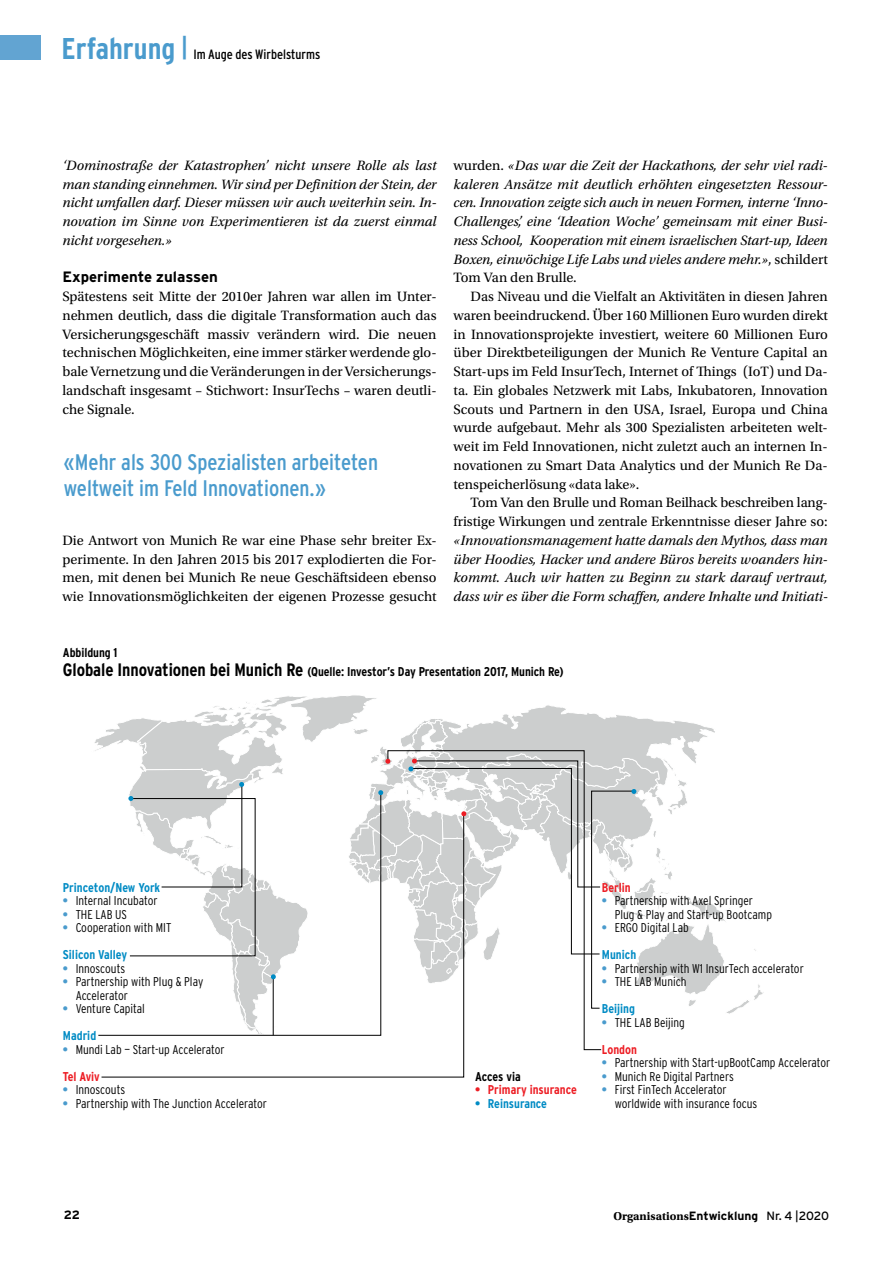
<style>
.page{position:relative;width:893px;height:1263px;background:#fff}
.page>*{position:absolute;margin:0;border:0;box-sizing:border-box;transform-origin:0 0}
.t1{font:condensed 22.5px/25.5px "Interstate";color:#4a9bcd}
.t2{font:700 15px "Interstate";color:#000}
.t3{font:14.25px/18.8px "Utopia Std";color:#000;text-align:justify}
.t4{font:italic 14.25px/18.8px "Utopia Std";color:#000;text-align:justify}
.t5{font:condensed 13.5px "Interstate";color:#000}
.t6{font:300 condensed 12.75px/27px "Interstate";color:#000}
.t7{font:700 condensed 12.75px/18.8px "Interstate";letter-spacing:-.005em;color:#000}
.t8{font:700 condensed 12.75px "Interstate";color:#008bc4}
.t9{font:700 condensed 12.75px "Interstate";color:#ed1d24}
.t10{font:700 12px "Utopia Std";color:#000}
.t11{font:700 12px "Interstate";color:#000}
.s1{font-weight:700;font-size:30px;color:#4a9bcd}
.s2{font-style:normal}
.s3{font-size:18px}
.s4{font-weight:700;color:#4a9bcd}
.s5{font-weight:700;color:#008bc4}
.s6{font-weight:700;color:#ed1d24}
.s7{font-family:"Interstate"}
.s8{font-family:"Interstate";font-weight:400}
</style>
<div class="page">
<div style="left:0;top:36px;width:41px;height:24px;background:#62a4d2"></div>
<svg style="left:101px;top:1035px;width:363px;height:42px"></svg>
<svg style="left:387px;top:1035px;width:215px;height:15px"></svg>
<svg style="left:94px;top:695px;width:670px;height:340px"></svg>
<p class="t5" style="left:62px;top:48px;width:260px"><span class="s1">Erfahrung</span> <sup>|</sup> Im Auge des Wirbelsturms</p>
<p class="t4" style="left:62px;top:156px;width:376px">‘Dominostraße der Katastrophen’ nicht unsere Rolle als last man standing einnehmen. Wir sind per Definition der Stein, der nicht umfallen darf. Dieser müssen wir auch weiterhin sein. In&shy;novation im Sinne von Experimentieren ist da zuerst einmal nicht vorgesehen.»</p>
<p class="t2" style="left:62px;top:269px;width:157px">Experimente zulassen</p>
<p class="t3" style="left:62px;top:288px;width:376px">Spätestens seit Mitte der 2010er Jahren war allen im Unter&shy;nehmen deutlich, dass die digitale Transformation auch das Versicherungsgeschäft massiv verändern wird. Die neuen technischen Möglichkeiten, eine immer stärker werdende glo&shy;bale Vernetzung und die Veränderungen in der Versicherungs&shy;landschaft insgesamt – Stichwort: InsurTechs – waren deutli&shy;che Signale.</p>
<h1 class="t1" style="left:64px;top:450px;width:316px">«Mehr als 300 Spezialisten arbeiteten weltweit im Feld Innovationen.»</h1>
<p class="t3" style="left:62px;top:531px;width:376px">Die Antwort von Munich Re war eine Phase sehr breiter Ex&shy;perimente. In den Jahren 2015 bis 2017 explodierten die For&shy;men, mit denen bei Munich Re neue Geschäftsideen ebenso wie Innovationsmöglichkeiten der eigenen Prozesse gesucht</p>
<p class="t4" style="left:454px;top:156px;width:376px"><span class="s2">wurden.</span> «Das war die Zeit der Hackathons, der sehr viel radi&shy;kaleren Ansätze mit deutlich erhöhten eingesetzten Ressour&shy;cen. Innovation zeigte sich auch in neuen Formen, interne ‘Inno-Challenges’, eine ‘Ideation Woche’ gemeinsam mit einer Busi&shy;ness School, Kooperation mit einem israelischen Start-up, Ideen Boxen, einwöchige Life Labs und vieles andere mehr.»<span class="s2">, schildert Tom Van den Brulle.</span></p>
<p class="t3" style="left:454px;top:288px;width:376px;text-indent:17px">Das Niveau und die Vielfalt an Aktivitäten in diesen Jahren waren beeindruckend. Über 160 Millionen Euro wurden direkt in Innovationsprojekte investiert, weitere 60 Millionen Euro über Direktbeteiligungen der Munich Re Venture Capital an Start-ups im Feld InsurTech, Internet of Things (IoT) und Da&shy;ta. Ein globales Netzwerk mit Labs, Inkubatoren, Innovation Scouts und Partnern in den USA, Israel, Europa und China wurde aufgebaut. Mehr als 300 Spezialisten arbeiteten welt&shy;weit im Feld Innovationen, nicht zuletzt auch an internen In&shy;novationen zu Smart Data Analytics und der Munich Re Da&shy;tenspeicherlösung «data lake».</p>
<p class="t3" style="left:454px;top:494px;width:376px;text-align:right">Tom Van den Brulle und Roman Beilhack beschreiben lang&shy;fristige Wirkungen und zentrale Erkenntnisse dieser Jahre so:</p>
<p class="t4" style="left:454px;top:531px;width:376px">«Innovationsmanagement hatte damals den Mythos, dass man über Hoodies, Hacker und andere Büros bereits woanders hin&shy;kommt. Auch wir hatten zu Beginn zu stark darauf vertraut, dass wir es über die Form schaffen, andere Inhalte und Initiati-</p>
<p class="t7" style="left:63px;top:644px;width:502px">Abbildung 1<br><span class="s3">Globale Innovationen bei Munich Re</span> (Quelle: Investor’s Day Presentation 2017, Munich Re)</p>
<p class="t8" style="left:63px;top:880px;width:99px">Princeton/New York</p>
<p class="t6" style="left:63px;top:887px;width:96px"><span class="s4">•</span> Internal Incubator</p>
<p class="t6" style="left:63px;top:900px;width:66px"><span class="s4">•</span> THE LAB US</p>
<p class="t6" style="left:63px;top:914px;width:110px"><span class="s4">•</span> Cooperation with MIT<br><span class="s5">Silicon Valley</span></p>
<p class="t6" style="left:63px;top:954px;width:64px"><span class="s4">•</span> Innoscouts</p>
<p class="t6" style="left:76px;top:975px;width:129px;line-height:13.5px;text-indent:-13px"><span class="s4">•</span> Partnership with Plug &amp; Play<br>Accelerator</p>
<p class="t6" style="left:63px;top:995px;width:84px"><span class="s4">•</span> Venture Capital<br><span class="s5">Madrid</span></p>
<p class="t6" style="left:63px;top:1035px;width:163px"><span class="s4">•</span> Mundi Lab — Start-up Accelerator<br><span class="s6">Tel Aviv</span></p>
<p class="t6" style="left:63px;top:1076px;width:64px"><span class="s4">•</span> Innoscouts</p>
<p class="t6" style="left:63px;top:1089px;width:205px"><span class="s4">•</span> Partnership with The Junction Accelerator</p>
<p class="t7" style="left:475px;top:1066px;width:47px">Acces via</p>
<p class="t9" style="left:475px;top:1082px;width:103px">• Primary insurance</p>
<p class="t8" style="left:475px;top:1096px;width:73px">• Reinsurance</p>
<p class="t9" style="left:602px;top:880px;width:30px">Berlin</p>
<p class="t6" style="left:615px;top:894px;width:159px;line-height:13.5px;text-indent:-13px"><span class="s4">•</span> Partnership with Axel Springer<br>Plug &amp; Play and Start-up Bootcamp</p>
<p class="t6" style="left:602px;top:914px;width:88px"><span class="s4">•</span> ERGO Digital Lab<br><span class="s5">Munich</span></p>
<p class="t6" style="left:602px;top:955px;width:203px"><span class="s4">•</span> Partnership with W1 InsurTech accelerator</p>
<p class="t6" style="left:602px;top:968px;width:86px"><span class="s4">•</span> THE LAB Munich<br><span class="s5">Beijing</span></p>
<p class="t6" style="left:602px;top:1009px;width:85px"><span class="s4">•</span> THE LAB Beijing<br><span class="s6">London</span></p>
<p class="t6" style="left:602px;top:1049px;width:230px"><span class="s4">•</span> Partnership with Start-upBootCamp Accelerator</p>
<p class="t6" style="left:602px;top:1063px;width:133px"><span class="s4">•</span> Munich Re Digital Partners</p>
<p class="t6" style="left:615px;top:1083px;width:144px;line-height:13.5px;text-indent:-13px"><span class="s4">•</span> First FinTech Accelerator worldwide with insurance focus</p>
<p class="t11" style="left:64px;top:1209px;width:18px">22</p>
<p class="t10" style="left:613px;top:1209px;width:217px">Organisations<span class="s7">Entwicklung</span> <span class="s8">Nr. 4 |2020</span></p>
</div>
